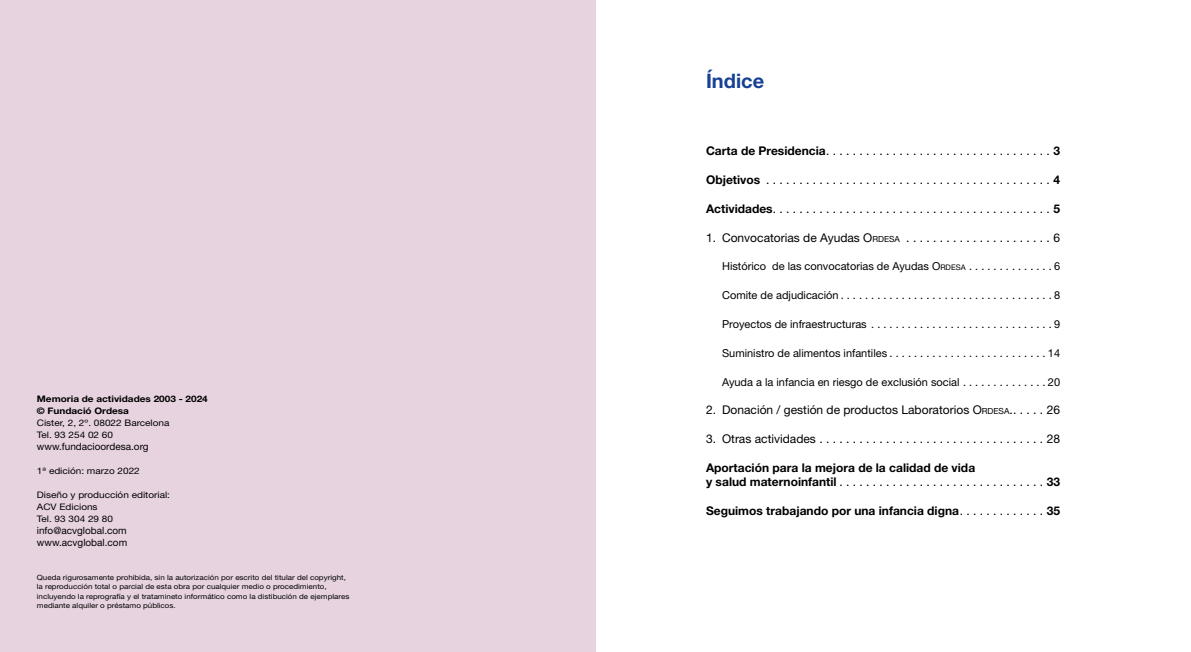
<style>
.page{position:relative;width:1191px;height:652px;background:#fff}
.page>*{position:absolute;margin:0;border:0;box-sizing:border-box;transform-origin:0 0}
.t1{font:700 20px "Helvetica Neue LT Std";color:#164194}
.t2{font:12px "Helvetica Neue LT Std";color:#000}
.t3{font:700 12px/14.4px "Helvetica Neue LT Std";color:#000}
.t4{font:11px "Helvetica Neue LT Std";color:#000}
.t5{font:10px/12px "Helvetica Neue LT Std";color:#000}
.t6{font:9px/12px "Helvetica Neue LT Std";color:#000;scale:1.11 1}
.t7{font:700 9px/12px "Helvetica Neue LT Std";color:#000;scale:1.11 1}
.t8{font:7.2px/9.6px "Helvetica Neue LT Std";color:#000;scale:1.11 1}
.s1{font-weight:700}
.s2{font-style:inherit}
.s3{font-size:8.4px}
.s4{font-size:7.7px}
.s5{font-weight:400}
</style>
<div class="page">
<div style="left:0;top:0;width:595px;height:652px;background:#e7d3e0"></div>
<p class="t7" style="left:37px;top:393px;width:155px">Memoria de actividades 2003 - 2024 © Fundació Ordesa</p>
<p class="t6" style="left:37px;top:417px;width:121px">Cister, 2, 2º. 08022 Barcelona<br>Tel. 93 254 02 60</p>
<p class="t5" style="left:37px;top:440px;width:113px">www.fundacioordesa.org</p>
<p class="t6" style="left:37px;top:465px;width:94px">1ª edición: marzo 2022</p>
<p class="t6" style="left:37px;top:489px;width:121px">Diseño y producción editorial:<br>ACV Edicions<br>Tel. 93 304 29 80</p>
<p class="t5" style="left:37px;top:524px;width:92px">info@acvglobal. com www. acvglobal. com</p>
<p class="t8" style="left:37px;top:572px;width:283px">Queda rigurosamente prohibida, sin la autorización por escrito del titular del copyright, la reproducción total o parcial de esta obra por cualquier medio o procedimiento, incluyendo la reprografía y el tratamineto informático como la distibución de ejemplares mediante alquiler o préstamo públicos.</p>
<h1 class="t1" style="left:706px;top:69px;width:60px">Índice</h1>
<p class="t2" style="left:706px;top:144px;width:355px"><span class="s1">Carta de Presidencia</span> . . . . . . . . . . . . . . . . . . . . . . . . . . . . . . . . . . <span class="s1">3</span></p>
<p class="t2" style="left:706px;top:172px;width:355px"><span class="s1">Objetivos</span> . . . . . . . . . . . . . . . . . . . . . . . . . . . . . . . . . . . . . . . . . . . <span class="s1">4</span></p>
<p class="t2" style="left:706px;top:201px;width:355px"><span class="s1">Actividades</span> . . . . . . . . . . . . . . . . . . . . . . . . . . . . . . . . . . . . . . . . . . <span class="s1">5</span></p>
<p class="t2" style="left:706px;top:230px;width:355px">1. Convocatorias de Ayudas <span class="s2">O</span><span class="s3">RDESA</span> . . . . . . . . . . . . . . . . . . . . . . 6</p>
<p class="t4" style="left:722px;top:260px;width:340px">Histórico de las convocatorias de Ayudas <span class="s2">O</span><span class="s4">RDESA</span> . . . . . . . . . . . . . 6</p>
<p class="t4" style="left:722px;top:289px;width:339px">Comite de adjudicación . . . . . . . . . . . . . . . . . . . . . . . . . . . . . . . . . . 8</p>
<p class="t4" style="left:722px;top:317px;width:339px">Proyectos de infraestructuras . . . . . . . . . . . . . . . . . . . . . . . . . . . . . 9</p>
<p class="t4" style="left:722px;top:346px;width:339px">Suministro de alimentos infantiles . . . . . . . . . . . . . . . . . . . . . . . . . 14</p>
<p class="t4" style="left:722px;top:375px;width:339px">Ayuda a la infancia en riesgo de exclusión social . . . . . . . . . . . . . 20</p>
<p class="t2" style="left:706px;top:403px;width:356px">2. Donación / gestión de productos Laboratorios <span class="s2">O</span><span class="s3">RDESA</span>. . . . . . 26</p>
<p class="t2" style="left:706px;top:432px;width:355px">3. Otras actividades . . . . . . . . . . . . . . . . . . . . . . . . . . . . . . . . . . 28</p>
<p class="t3" style="left:706px;top:460px;width:355px">Aportación para la mejora de la calidad de vida<br>y salud maternoinfantil <span class="s5">. . . . . . . . . . . . . . . . . . . . . . . . . . . . . . .</span> 33</p>
<p class="t3" style="left:706px;top:503px;width:355px">Seguimos trabajando por una infancia digna <span class="s5">. . . . . . . . . . . . .</span> 35</p>
</div>
